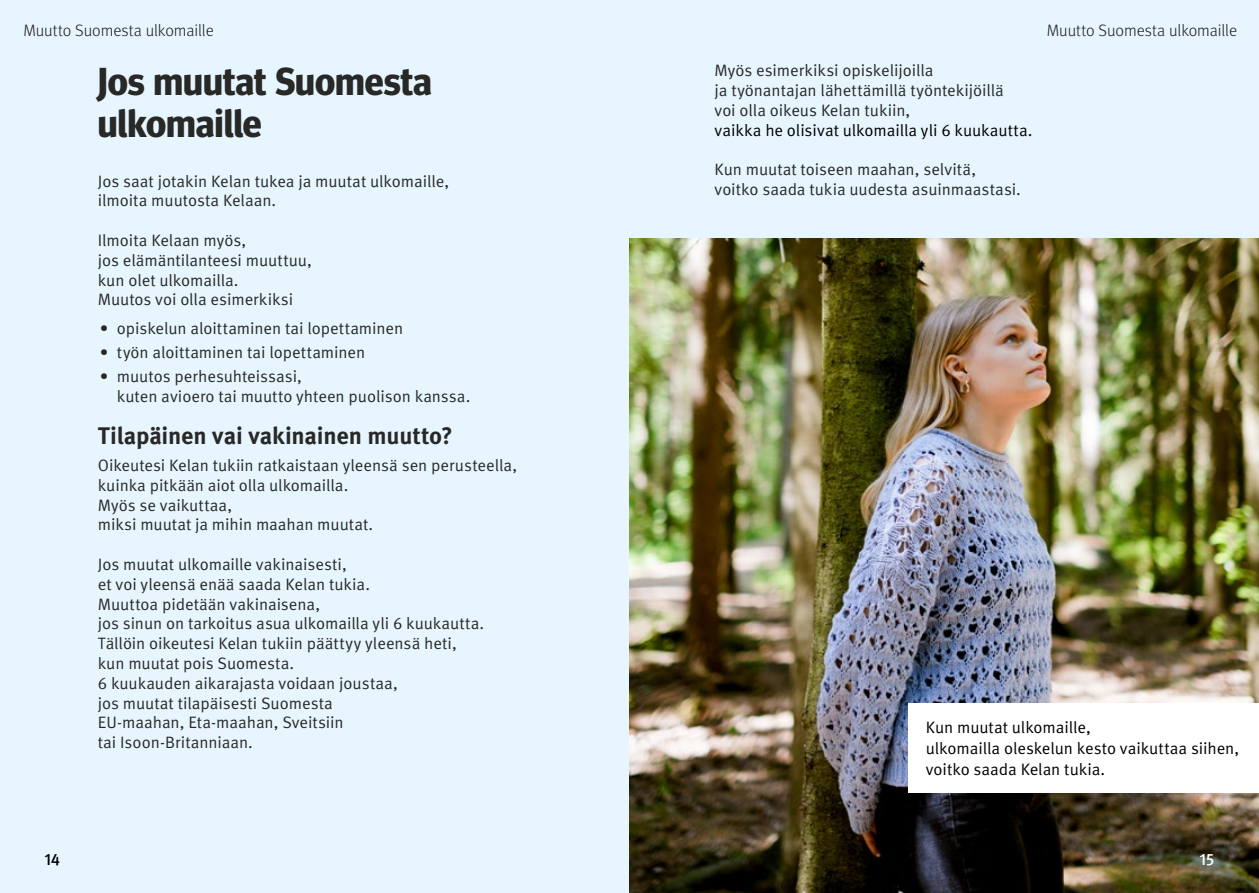
<style>
.page{position:relative;width:1259px;height:893px;background:#e6f5fe}
.page>*{position:absolute;margin:0;border:0;box-sizing:border-box;transform-origin:0 0}
.H1_otsikko{font:700 39px/42px "Meta Headline Pro";color:#282827}
.H2_otsikko{font:700 24px "Meta Pro";letter-spacing:-.01em;color:#282827}
.P_Body_copy{font:16.5px/19.8px "Meta Pro Norm";letter-spacing:-.005em;color:#282827}
.P_Bulletpoints{font:16.5px/19.8px "Meta Pro Norm";letter-spacing:-.005em;color:#282827}
.Body_copy{font:16.5px/21px "Meta Pro Norm";letter-spacing:-.005em;color:#000}
.t1{font:300 16.5px "Meta Pro";letter-spacing:-.005em;color:#201a1b}
.P_Body_copy-2{font:16.5px "Meta Pro Norm";letter-spacing:-.005em;color:#000}
.t2{font:500 16.5px "Meta Pro";color:#000}
.t3{font:500 16.5px "Meta Pro";color:#fff}
</style>
<div class="page">
<img style="left:629px;top:239px;width:630px;height:654px">
<div style="left:909px;top:704px;width:350px;height:89px;background:#fff"></div>
<p class="t1" style="left:23px;top:18px;width:192px">Muutto Suomesta ulkomaille</p>
<p class="t1" style="left:1046px;top:18px;width:192px">Muutto Suomesta ulkomaille</p>
<h1 class="H1_otsikko" style="left:98px;top:58px;width:335px">Jos muutat Suomesta ulkomaille</h1>
<p class="P_Body_copy" style="left:98px;top:170px;width:353px">Jos saat jotakin Kelan tukea ja muutat ulkomaille,</p>
<p class="P_Body_copy" style="left:98px;top:190px;width:180px">ilmoita muutosta Kelaan.</p>
<p class="P_Body_copy" style="left:98px;top:229px;width:216px">Ilmoita Kelaan myös,<br>jos elämäntilanteesi muuttuu,</p>
<p class="P_Body_copy" style="left:98px;top:269px;width:142px">kun olet ulkomailla.</p>
<p class="P_Body_copy" style="left:98px;top:289px;width:197px">Muutos voi olla esimerkiksi</p>
<p class="P_Bulletpoints" style="left:100px;top:317px;width:305px">• opiskelun aloittaminen tai lopettaminen</p>
<p class="P_Bulletpoints" style="left:100px;top:341px;width:267px">• työn aloittaminen tai lopettaminen</p>
<p class="P_Bulletpoints" style="left:117px;top:365px;width:355px;text-indent:-17px">• muutos perhesuhteissasi,<br>kuten avioero tai muutto yhteen puolison kanssa.</p>
<h2 class="H2_otsikko" style="left:98px;top:417px;width:356px">Tilapäinen vai vakinainen muutto?</h2>
<p class="P_Body_copy" style="left:98px;top:454px;width:421px">Oikeutesi Kelan tukiin ratkaistaan yleensä sen perusteella,</p>
<p class="P_Body_copy" style="left:98px;top:474px;width:252px">kuinka pitkään aiot olla ulkomailla.</p>
<p class="P_Body_copy" style="left:98px;top:494px;width:136px">Myös se vaikuttaa,</p>
<p class="P_Body_copy" style="left:98px;top:514px;width:277px">miksi muutat ja mihin maahan muutat.</p>
<p class="P_Body_copy" style="left:98px;top:553px;width:250px">Jos muutat ulkomaille vakinaisesti,</p>
<p class="P_Body_copy" style="left:98px;top:573px;width:274px">et voi yleensä enää saada Kelan tukia.</p>
<p class="P_Body_copy" style="left:98px;top:593px;width:224px">Muuttoa pidetään vakinaisena,</p>
<p class="P_Body_copy" style="left:98px;top:613px;width:388px">jos sinun on tarkoitus asua ulkomailla yli 6 kuukautta.</p>
<p class="P_Body_copy" style="left:98px;top:632px;width:360px">Tällöin oikeutesi Kelan tukiin päättyy yleensä heti,</p>
<p class="P_Body_copy" style="left:98px;top:652px;width:198px">kun muutat pois Suomesta.</p>
<p class="P_Body_copy" style="left:98px;top:672px;width:301px">6 kuukauden aikarajasta voidaan joustaa,</p>
<p class="P_Body_copy" style="left:98px;top:692px;width:247px">jos muutat tilapäisesti Suomesta<br>EU-maahan, Eta-maahan, Sveitsiin tai Isoon-Britanniaan.</p>
<p class="P_Body_copy" style="left:714px;top:60px;width:220px">Myös esimerkiksi opiskelijoilla</p>
<p class="P_Body_copy" style="left:714px;top:79px;width:291px">ja työnantajan lähettämillä työntekijöillä</p>
<p class="P_Body_copy" style="left:714px;top:99px;width:197px">voi olla oikeus Kelan tukiin,</p>
<p class="P_Body_copy-2" style="left:714px;top:117px;width:319px">vaikka he olisivat ulkomailla yli 6 kuukautta.</p>
<p class="P_Body_copy" style="left:714px;top:159px;width:263px">Kun muutat toiseen maahan, selvitä,</p>
<p class="P_Body_copy" style="left:714px;top:178px;width:308px">voitko saada tukia uudesta asuinmaastasi.</p>
<p class="Body_copy" style="left:926px;top:716px;width:167px">Kun muutat ulkomaille,</p>
<p class="Body_copy" style="left:926px;top:737px;width:315px">ulkomailla oleskelun kesto vaikuttaa siihen, voitko saada Kelan tukia.</p>
<p class="t2" style="left:44px;top:846px;width:17px">14</p>
<p class="t3" style="left:1199px;top:846px;width:16px">15</p>
</div>
